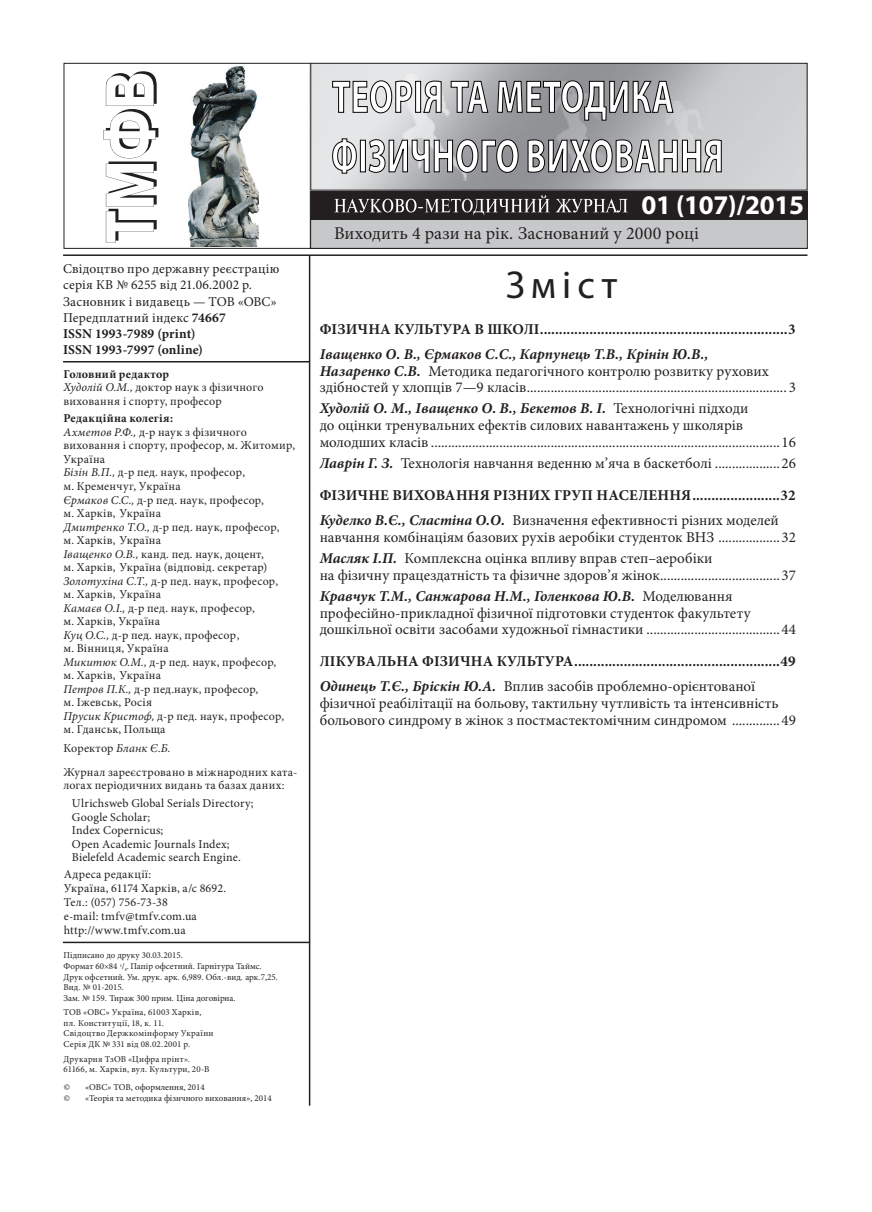
<style>
.page{position:relative;width:872px;height:1212px;background:#fff}
.page>*{position:absolute;margin:0;border:0;box-sizing:border-box;transform-origin:0 0}
.t1{font:39px "Myriad Pro";letter-spacing:.155em;color:#231f20}
.t2{font:700 27px "Myriad Pro";letter-spacing:-.01em;color:#fff}
.t3{font:18px "Minion Pro";letter-spacing:.005em;color:#231f20}
.t4{font:15px/16.8px "Minion Pro";color:#231f20}
.t5{font:700 15px/25.3px "Minion Pro";letter-spacing:.01em;color:#231f20}
.t6{font:13.5px/16.2px "Minion Pro";letter-spacing:.02em;color:#231f20}
.t7{font:12px/13.5px "Minion Pro";letter-spacing:.02em;color:#231f20}
.t8{font:italic 12px "Minion Pro";letter-spacing:.01em;color:#231f20}
.t9{font:9px/10.6px "Minion Pro";color:#231f20}
.t10{font:9px/10.5px "Minion Pro";letter-spacing:.03em;color:#231f20}
.t11{font:9px/10.5px "Minion Pro";letter-spacing:.025em;color:#231f20}
.s1{font-weight:700}
.s2{font-style:italic}
.s3{font-style:normal}
.s4{font-weight:700;font-style:italic}
.s5{font-weight:400}
</style>
<div class="page">
<div style="left:311px;top:219px;width:496px;height:29px;background:#c7c8ca"></div>
<div style="left:310px;top:219px;width:497px;height:30px;border:1px solid #231f20"></div>
<div style="left:64px;top:63px;width:246px;height:186px;border:1px solid #231f20"></div>
<hr style="left:63px;top:361px;width:247px;height:1px;background:#231f20">
<hr style="left:63px;top:254px;width:744px;height:2px;background:#231f20">
<hr style="left:309px;top:256px;width:1px;height:850px;background:#231f20">
<hr style="left:63px;top:942px;width:246px;height:1px;background:#231f20">
<div style="left:311px;top:190px;width:496px;height:29px;background:#231f20"></div>
<div style="left:310px;top:190px;width:497px;height:29px;border:1px solid #231f20"></div>
<img style="left:188px;top:67px;width:71px;height:180px">
<svg style="left:334px;top:195px;width:294px;height:21px"></svg>
<svg style="left:103px;top:71px;width:55px;height:172px"></svg>
<div style="left:310px;top:63px;width:497px;height:127px;border:1px solid #231f20"></div>
<svg style="left:332px;top:62px;width:342px;height:59px"></svg>
<svg style="left:332px;top:137px;width:390px;height:37px"></svg>
<p class="t6" style="left:63px;top:261px;width:218px">Свідоцтво про державну реєстрацію серія КВ № 6255 від 21.06.2002 р.<br>Засновник і видавець — ТОВ «ОВС»<br>Передплатний індекс <span class="s1">74667<br>ISSN 1993-7989 (print)<br>ISSN 1993-7997 (online)</span></p>
<p class="t7" style="left:63px;top:367px;width:202px"><span class="s1">Головний редактор<br></span><span class="s2">Худолій О.М.,</span> доктор наук з фізичного виховання і спорту, професор</p>
<p class="t7" style="left:63px;top:412px;width:233px"><span class="s1">Редакційна колегія:<br></span><span class="s2">Ахметов Р.Ф.,</span> д-р наук з фізичного виховання і спорту, професор, м. Житомир,<br>Україна<br><span class="s2">Бізін В.П.,</span> д-р пед. наук, професор,<br>м. Кременчуг, Україна<br><span class="s2">Єрмаков С.С.,</span> д-р пед. наук, професор,<br>м. Харків, Україна<br><span class="s2">Дмитренко Т.О.,</span> д-р пед. наук, професор,<br>м. Харків, Україна<br><span class="s2">Іващенко О.В.,</span> канд. пед. наук, доцент,<br>м. Харків, Україна (відповід. секретар)<br><span class="s2">Золотухіна С.Т.,</span> д-р пед. наук, професор,<br>м. Харків, Україна<br><span class="s2">Камаєв О.І.,</span> д-р пед. наук, професор,<br>м. Харків, Україна<br><span class="s2">Куц О.С.,</span> д-р пед. наук, професор ,<br>м. Вінниця, Україна<br><span class="s2">Микитюк О.М.,</span> д-р пед. наук, професор,<br>м. Харків, Україна<br><span class="s2">Петров П.К.,</span> д-р пед.наук, професор,<br>м. Іжевськ, Росія<br><span class="s2">Прусик Кристоф,</span> д-р пед. наук, професор, м. Гданськ, Польща</p>
<p class="t8" style="left:63px;top:740px;width:109px"><span class="s3">Коректор</span> Бланк Є.Б.</p>
<p class="t7" style="left:63px;top:765px;width:235px">Журнал зареєстровано в міжнародних ката&shy;логах періодичних видань та базах даних:</p>
<p class="t7" style="left:72px;top:797px;width:183px">Ulrichsweb Global Serials Directory;<br>Google Scholar;<br>Index Copernicus;<br>Open Academic Journals Index;<br>Bielefeld Academic search Engine.</p>
<p class="t7" style="left:64px;top:867px;width:164px;line-height:14.1px">Адреса редакції:<br>Україна, 61174 Харків, а/с 8692.<br>Тел.: (057) 756-73-38<br>e-mail: tmfv@tmfv.com.ua http://www.tmfv.com.ua</p>
<p class="t9" style="left:64px;top:950px;width:216px">Підписано до друку 30.03.2015.<br>Формат 60 84 <sup>1</sup>/<sub>8</sub>. Папір офсетний. Гарнітура Таймс.<br>Друк офсетний. Ум. друк. арк. 6,989. Обл. ‑вид. арк.7,25.<br>Вид. № 01-2015.<br>Зам. № 159. Тираж 300 прим. Ціна договірна.</p>
<p class="t10" style="left:64px;top:1007px;width:151px">ТОВ «ОВС» Україна, 61003 Харків, пл. Конституції, 18, к. 11.<br>Свідоцтво Держкомінформу України<br>Серія ДК № 331 від 08.02.2001 р.</p>
<p class="t11" style="left:64px;top:1053px;width:147px">Друкарня ТзОВ «Цифра прінт».<br>61166, м. Харків, вул. Культури, 20-В</p>
<p class="t9" style="left:64px;top:1082px;width:8px">©</p>
<p class="t9" style="left:85px;top:1082px;width:121px">«ОВС» ТОВ, оформлення, 2014</p>
<p class="t9" style="left:64px;top:1093px;width:8px">©</p>
<p class="t9" style="left:85px;top:1093px;width:188px">«Теорія та методика фізичного виховання», 2014</p>
<h2 class="t2" style="left:641px;top:187px;width:164px">01 (107)/2015</h2>
<p class="t3" style="left:334px;top:221px;width:366px">Виходить 4 рази на рік. Заснований у 2000 році</p>
<h1 class="t1" style="left:506px;top:260px;width:113px">Зміст</h1>
<p class="t5" style="left:320px;top:316px;width:477px">фізична культура в школі.................................................................3</p>
<p class="t4" style="left:320px;top:346px;width:478px"><span class="s4">Іващенко О. В., Єрмаков С.С., Карпунець Т.В., Крінін Ю.В.,<br>Назаренко С.В.</span> Методика педагогічного контролю розвитку рухових здібностей у хлопців 7—9 класів............................................................................ 3</p>
<p class="t4" style="left:320px;top:400px;width:478px"><span class="s4">Худолій О. М., Іващенко О. В., Бекетов В. І.</span> Технологічні підходи<br>до оцінки тренувальних ефектів силових навантажень у школярів молодших класів ......................................................................................................16</p>
<p class="t4" style="left:320px;top:448px;width:478px;line-height:31.7px"><span class="s4">Лаврін Г. З.</span> Технологія навчання веденню м’яча в баскетболі ...................26<br><span class="s1">Фізичне виховання різних груп населення.......................32</span></p>
<p class="t4" style="left:320px;top:512px;width:478px"><span class="s4">Куделко В.Є., Сластіна О.О.</span> Визначення ефективності різних моделей навчання комбінаціям базових рухів аеробіки студенток ВНЗ ..................32</p>
<p class="t4" style="left:320px;top:550px;width:478px"><span class="s4">Масляк І.П.</span> Комплексна оцінка впливу вправ степ–аеробіки<br>на фізичну працездатність та фізичне здоров’я жінок...................................37</p>
<p class="t4" style="left:320px;top:588px;width:478px"><span class="s4">Кравчук Т.М., Санжарова Н.М., Голенкова Ю.В.</span> Моделювання професійно-прикладної фізичної підготовки студенток факультету дошкільної освіти засобами художньої гімнастики .......................................44</p>
<p class="t5" style="left:320px;top:648px;width:477px">Лікувальна фізична культура......................................................49<br><span class="s2">Одинець Т.Є., Бріскін Ю.А.</span> <span class="s5">Вплив засобів проблемно-орієнтованої</span></p>
<p class="t4" style="left:320px;top:695px;width:478px">фізичної реабілітації на больову, тактильну чутливість та інтенсивність больового синдрому в жінок з постмастектомічним синдромом ..............49</p>
</div>
